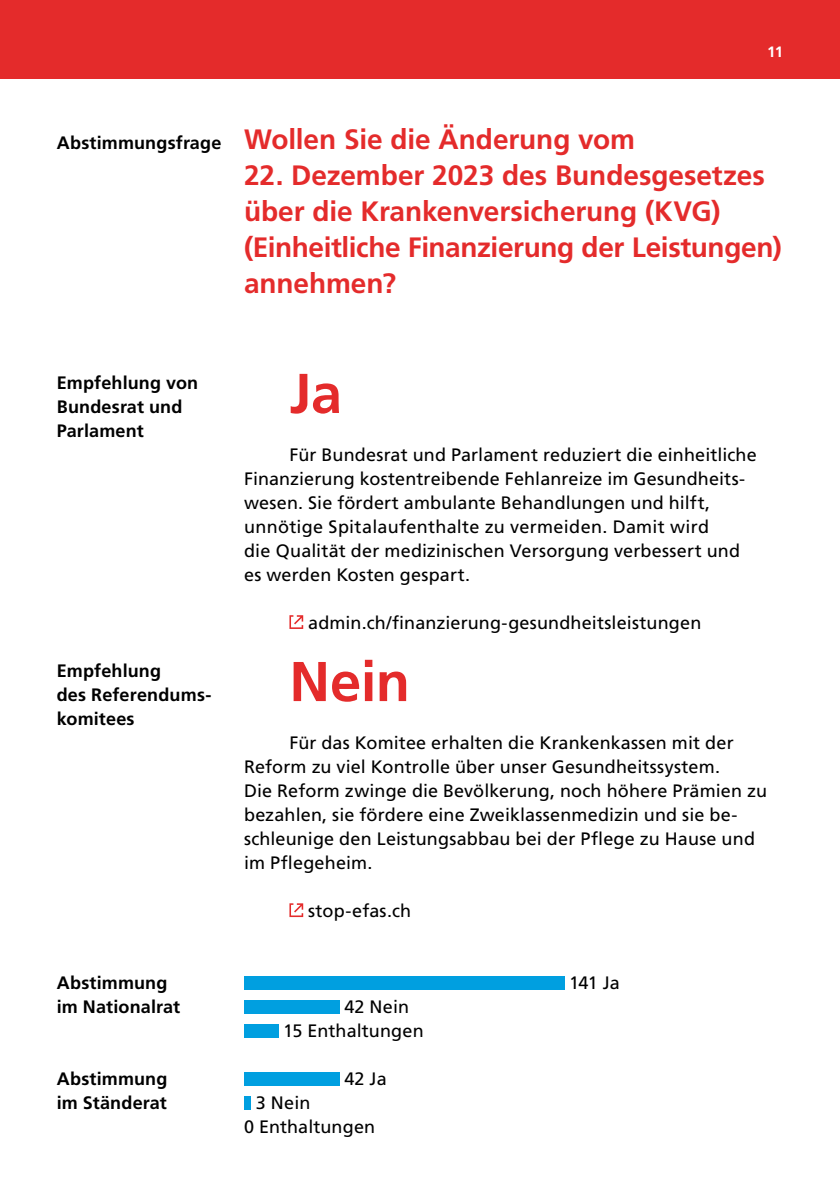
<style>
.page{position:relative;width:840px;height:1191px;background:#fff}
.page>*{position:absolute;margin:0;border:0;box-sizing:border-box;transform-origin:0 0}
.P_Empfehlung_Ja_Nein{font:700 56px "Frutiger LT Pro";letter-spacing:-.005em;color:#e42b2b}
.P_Abstimmungsfrage_rot{font:700 28px/36px "Frutiger LT Pro";letter-spacing:-.005em;color:#e42b2b}
.P_Text_mit_Einzug{font:18px/24px "Frutiger LT Pro";letter-spacing:.01em;color:#000}
.H4_Marginalie_Titel{font:700 18px/24px "Frutiger LT Pro";letter-spacing:.01em;color:#000}
.P_Weblink{font:18px "Frutiger LT Pro";letter-spacing:.01em;color:#000}
.t1{font:700 15px "Frutiger LT Pro";color:#fff}
</style>
<div class="page">
<div style="left:0;top:0;width:839px;height:78px;background:#e42b2b"></div>
<svg style="left:289px;top:903px;width:14px;height:14px"></svg>
<svg style="left:289px;top:615px;width:14px;height:14px"></svg>
<div style="left:244px;top:976px;width:320px;height:13px;background:#009fe0"></div>
<div style="left:244px;top:1000px;width:95px;height:13px;background:#009fe0"></div>
<div style="left:244px;top:1024px;width:34px;height:13px;background:#009fe0"></div>
<div style="left:244px;top:1072px;width:95px;height:13px;background:#009fe0"></div>
<div style="left:244px;top:1096px;width:7px;height:13px;background:#009fe0"></div>
<p class="t1" style="left:766px;top:43px;width:18px">11</p>
<h4 class="H4_Marginalie_Titel" style="left:57px;top:131px;width:166px">Abstimmungsfrage</h4>
<p class="P_Abstimmungsfrage_rot" style="left:244px;top:121px;width:392px">Wollen Sie die Änderung vom</p>
<p class="P_Abstimmungsfrage_rot" style="left:244px;top:157px;width:539px">22. Dezember 2023 des Bundesgesetzes über die Krankenversicherung (KVG) (Einheitliche Finanzierung der Leistungen) annehmen?</p>
<h4 class="H4_Marginalie_Titel" style="left:57px;top:371px;width:143px">Empfehlung von<br>Bundesrat und<br>Parlament</h4>
<p class="P_Empfehlung_Ja_Nein" style="left:289px;top:360px;width:54px">Ja</p>
<p class="P_Text_mit_Einzug" style="left:244px;top:443px;width:514px;text-indent:45px">Für Bundesrat und Parlament reduziert die einheitliche Finanzierung kostentreibende Fehlanreize im Gesundheits&shy;wesen. Sie fördert ambulante Behandlungen und hilft, unnötige Spitalaufenthalte zu vermeiden. Damit wird<br>die Qualität der medizinischen Versorgung verbessert und es werden Kosten gespart.</p>
<p class="P_Weblink" style="left:308px;top:612px;width:394px">admin.ch/finanzierung-gesundheitsleistungen</p>
<h4 class="H4_Marginalie_Titel" style="left:57px;top:659px;width:156px">Empfehlung<br>des Referendums&shy;komitees</h4>
<p class="P_Empfehlung_Ja_Nein" style="left:289px;top:648px;width:122px">Nein</p>
<p class="P_Text_mit_Einzug" style="left:244px;top:731px;width:524px;text-indent:45px">Für das Komitee erhalten die Krankenkassen mit der Reform zu viel Kontrolle über unser Gesundheitssystem.<br>Die Reform zwinge die Bevölkerung, noch höhere Prämien zu bezahlen, sie fördere eine Zweiklassenmedizin und sie be&shy;schleunige den Leistungsabbau bei der Pflege zu Hause und im Pflegeheim.</p>
<p class="P_Weblink" style="left:308px;top:900px;width:104px">stop-efas.ch</p>
<h4 class="H4_Marginalie_Titel" style="left:57px;top:971px;width:125px">Abstimmung im Nationalrat</h4>
<h4 class="H4_Marginalie_Titel" style="left:57px;top:1067px;width:112px">Abstimmung im Ständerat</h4>
<p class="P_Text_mit_Einzug" style="left:344px;top:995px;width:66px">42 Nein</p>
<p class="P_Text_mit_Einzug" style="left:283px;top:1019px;width:142px">15 Enthaltungen</p>
<p class="P_Text_mit_Einzug" style="left:344px;top:1067px;width:44px">42 Ja</p>
<p class="P_Text_mit_Einzug" style="left:256px;top:1091px;width:56px">3 Nein</p>
<p class="P_Text_mit_Einzug" style="left:244px;top:1115px;width:133px">0 Enthaltungen</p>
<p class="P_Text_mit_Einzug" style="left:569px;top:971px;width:52px">141 Ja</p>
</div>
